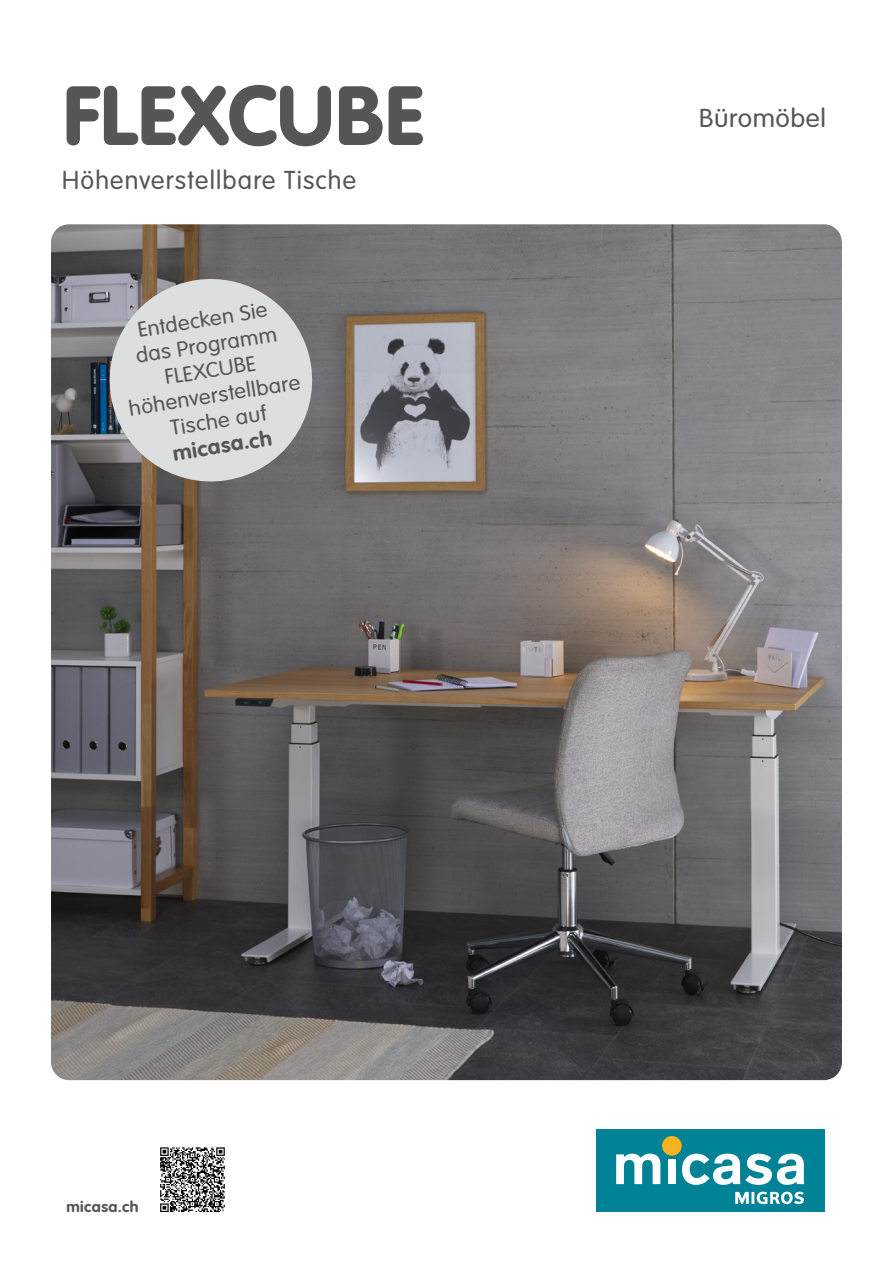
<style>
.page{position:relative;width:893px;height:1263px;background:#fff}
.page>*{position:absolute;margin:0;border:0;box-sizing:border-box;transform-origin:0 0}
.t1{font:900 82.5px "VAG Rounded";letter-spacing:.01em;color:#565655}
.t2{font:300 25.5px "VAG Rounded";letter-spacing:.045em;color:#565655}
.t3{font:300 25.5px "VAG Rounded";letter-spacing:.02em;color:#565655;scale:1.05 1}
.t4{font:300 21px/25.5px "VAG Rounded";color:#565655;text-align:center;scale:1.05 1}
.t5{font:700 21px "VAG Rounded";color:#565655;scale:1.05 1}
.t6{font:700 15px "VAG Rounded";letter-spacing:.03em;color:#565655;scale:1.05 1}
</style>
<div class="page">
<img style="left:51px;top:224px;width:791px;height:856px">
<div style="left:596px;top:1129px;width:228px;height:82px;background:#008296"></div>
<svg style="left:735px;top:1191px;width:69px;height:13px"></svg>
<svg style="left:616px;top:1153px;width:44px;height:31px"></svg>
<div style="left:662px;top:1136px;width:20px;height:20px;background:#fab31e;border-radius:50%"></div>
<div style="left:668px;top:1159px;width:8px;height:25px;background:#fff"></div>
<svg style="left:682px;top:1153px;width:122px;height:32px"></svg>
<svg style="left:102px;top:271px;width:218px;height:218px;background:#b9b9b9"></svg>
<svg style="left:160px;top:1147px;width:65px;height:65px"></svg>
<h1 class="t1" style="left:63px;top:66px;width:362px">FLEXCUBE</h1>
<p class="t2" style="left:62px;top:165px;width:295px">Höhenverstellbare Tische</p>
<p class="t4" style="left:115px;top:320px;width:166px;rotate:-9deg">Entdecken Sie<br>das Programm<br>FLEXCUBE höhenverstellbare<br>Tische auf</p>
<p class="t5" style="left:171px;top:441px;width:97px;rotate:-9deg">micasa.ch</p>
<p class="t3" style="left:699px;top:103px;width:122px">Büromöbel</p>
<p class="t6" style="left:66px;top:1198px;width:70px">micasa.ch</p>
</div>
